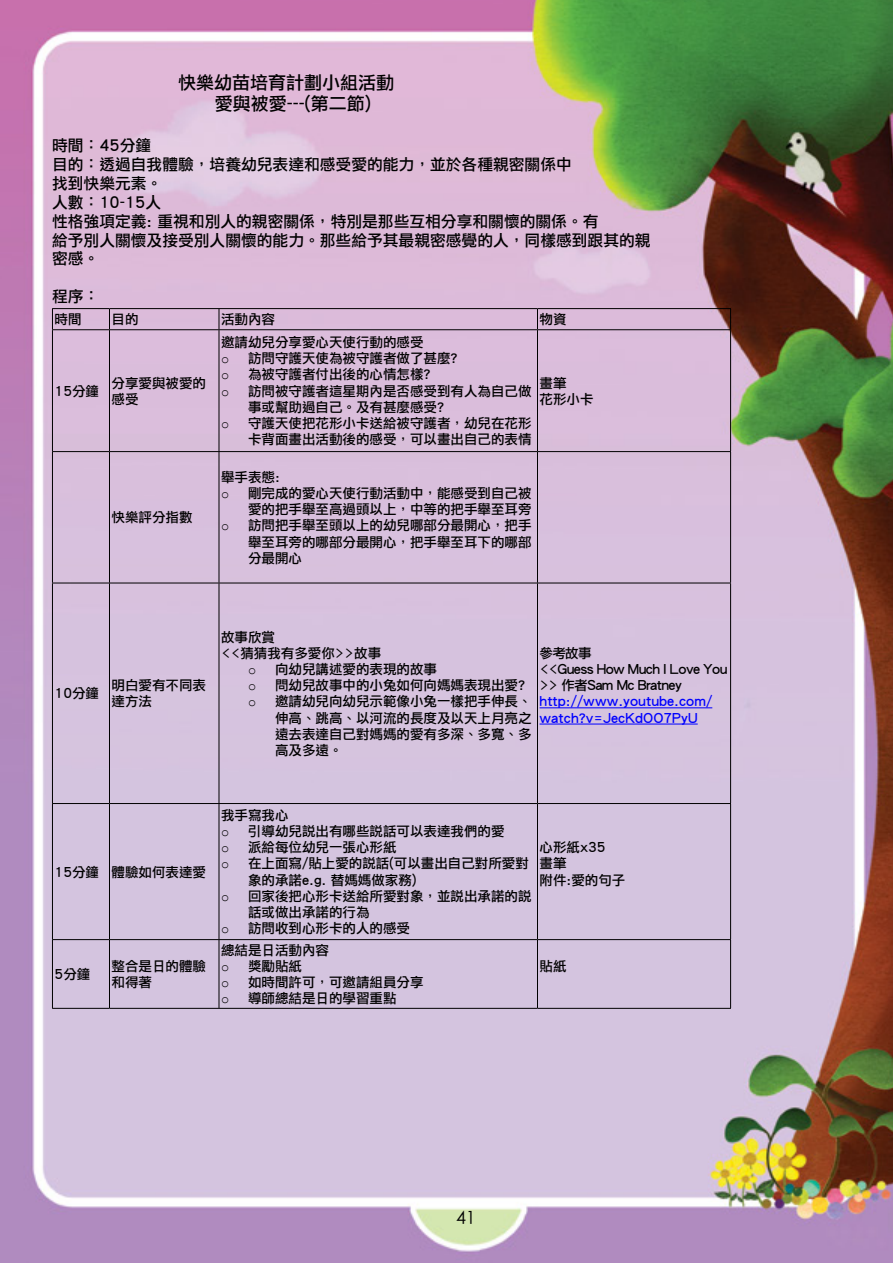
<style>
.page{position:relative;width:893px;height:1263px;background:#fff}
.page>*{position:absolute;margin:0;border:0;box-sizing:border-box;transform-origin:0 0}
.t1{font:18px/21.6px "Li Hei Pro";color:#000}
.t2{font:300 18px "ST Heiti TC";color:#000}
.t3{font:15.75px/18.9px "Li Hei Pro";color:#000}
.t4{font:13.5px/16.2px "Li Hei Pro";color:#000}
.t5{font:13.5px/16.2px "Li Hei Pro";letter-spacing:-.05em;color:#000}
.t6{font:13.5px/16.2px "Li Hei Pro";color:#00f}
.t7{font:13.5px "Courier New";color:#000}
</style>
<div class="page">
<img style="left:0;top:0;width:893px;height:1263px">
<hr style="left:52px;top:308px;width:57px;height:1px;background:#000">
<svg style="left:52px;top:309px;width:1px;height:20px"></svg>
<hr style="left:109px;top:308px;width:110px;height:1px;background:#000">
<svg style="left:109px;top:309px;width:1px;height:20px"></svg>
<hr style="left:219px;top:308px;width:318px;height:1px;background:#000">
<svg style="left:219px;top:309px;width:1px;height:20px"></svg>
<hr style="left:537px;top:308px;width:194px;height:1px;background:#000">
<svg style="left:537px;top:309px;width:1px;height:20px"></svg>
<svg style="left:730px;top:309px;width:1px;height:20px"></svg>
<hr style="left:52px;top:329px;width:57px;height:1px;background:#000">
<hr style="left:52px;top:330px;width:1px;height:121px;background:#000">
<hr style="left:109px;top:329px;width:110px;height:1px;background:#000">
<hr style="left:109px;top:330px;width:1px;height:121px;background:#000">
<hr style="left:219px;top:329px;width:318px;height:1px;background:#000">
<hr style="left:219px;top:330px;width:1px;height:121px;background:#000">
<hr style="left:537px;top:329px;width:194px;height:1px;background:#000">
<hr style="left:537px;top:330px;width:1px;height:121px;background:#000">
<hr style="left:730px;top:330px;width:1px;height:121px;background:#000">
<hr style="left:52px;top:451px;width:57px;height:1px;background:#000">
<hr style="left:52px;top:452px;width:1px;height:131px;background:#000">
<hr style="left:109px;top:451px;width:110px;height:1px;background:#000">
<hr style="left:109px;top:452px;width:1px;height:131px;background:#000">
<hr style="left:219px;top:451px;width:318px;height:1px;background:#000">
<hr style="left:219px;top:452px;width:1px;height:131px;background:#000">
<hr style="left:537px;top:451px;width:194px;height:1px;background:#000">
<hr style="left:537px;top:452px;width:1px;height:131px;background:#000">
<hr style="left:730px;top:452px;width:1px;height:131px;background:#000">
<hr style="left:52px;top:583px;width:57px;height:1px;background:#000">
<hr style="left:52px;top:583px;width:1px;height:220px;background:#000">
<hr style="left:109px;top:583px;width:110px;height:1px;background:#000">
<hr style="left:109px;top:583px;width:1px;height:220px;background:#000">
<hr style="left:219px;top:583px;width:318px;height:1px;background:#000">
<hr style="left:219px;top:583px;width:1px;height:220px;background:#000">
<hr style="left:537px;top:583px;width:194px;height:1px;background:#000">
<hr style="left:537px;top:583px;width:1px;height:220px;background:#000">
<hr style="left:730px;top:583px;width:1px;height:220px;background:#000">
<hr style="left:52px;top:803px;width:57px;height:1px;background:#000">
<hr style="left:52px;top:804px;width:1px;height:135px;background:#000">
<hr style="left:109px;top:803px;width:110px;height:1px;background:#000">
<hr style="left:109px;top:804px;width:1px;height:135px;background:#000">
<hr style="left:219px;top:803px;width:318px;height:1px;background:#000">
<hr style="left:219px;top:804px;width:1px;height:135px;background:#000">
<hr style="left:537px;top:803px;width:194px;height:1px;background:#000">
<hr style="left:537px;top:804px;width:1px;height:135px;background:#000">
<hr style="left:730px;top:804px;width:1px;height:135px;background:#000">
<hr style="left:52px;top:939px;width:57px;height:1px;background:#000">
<hr style="left:52px;top:940px;width:1px;height:68px;background:#000">
<hr style="left:109px;top:939px;width:110px;height:1px;background:#000">
<hr style="left:109px;top:940px;width:1px;height:68px;background:#000">
<hr style="left:219px;top:939px;width:318px;height:1px;background:#000">
<hr style="left:219px;top:940px;width:1px;height:68px;background:#000">
<hr style="left:537px;top:939px;width:194px;height:1px;background:#000">
<hr style="left:537px;top:940px;width:1px;height:68px;background:#000">
<hr style="left:730px;top:940px;width:1px;height:68px;background:#000">
<hr style="left:52px;top:1008px;width:57px;height:1px;background:#000">
<hr style="left:109px;top:1008px;width:110px;height:1px;background:#000">
<hr style="left:219px;top:1008px;width:318px;height:1px;background:#000">
<hr style="left:537px;top:1008px;width:194px;height:1px;background:#000">
<hr style="left:540px;top:707px;width:172px;height:1px;background:#00f">
<hr style="left:540px;top:724px;width:158px;height:1px;background:#00f">
<h1 class="t1" style="left:215px;top:72px;width:181px;text-indent:-37px">快樂幼苗培育計劃小組活動愛與被愛---(第二節)</h1>
<p class="t3" style="left:52px;top:136px;width:600px">時間：45分鐘<br>目的：透過自我體驗，培養幼兒表達和感受愛的能力，並於各種親密關係中<br>找到快樂元素。<br>人數：10-15人<br>性格強項定義: 重視和別人的親密關係，特別是那些互相分享和關懷的關係。有<br>給予別人關懷及接受別人關懷的能力。那些給予其最親密感覺的人，同樣感到跟其的親密感。</p>
<p class="t3" style="left:52px;top:287px;width:49px">程序：</p>
<p class="t4" style="left:55px;top:311px;width:28px">時間</p>
<p class="t4" style="left:112px;top:311px;width:28px">目的</p>
<p class="t4" style="left:221px;top:311px;width:55px">活動內容</p>
<p class="t4" style="left:540px;top:311px;width:28px">物資</p>
<p class="t4" style="left:55px;top:383px;width:46px">15分鐘</p>
<p class="t4" style="left:112px;top:375px;width:96px">分享愛與被愛的感受</p>
<p class="t4" style="left:112px;top:509px;width:82px">快樂評分指數</p>
<p class="t4" style="left:221px;top:334px;width:204px">邀請幼兒分享愛心天使行動的感受</p>
<p class="t7" style="left:221px;top:351px;width:10px">o</p>
<p class="t4" style="left:248px;top:350px;width:211px">訪問守護天使為被守護者做了甚麼?</p>
<p class="t7" style="left:221px;top:367px;width:10px">o</p>
<p class="t4" style="left:248px;top:367px;width:184px">為被守護者付出後的心情怎樣?</p>
<p class="t7" style="left:221px;top:383px;width:10px">o</p>
<p class="t4" style="left:248px;top:383px;width:285px">訪問被守護者這星期內是否感受到有人為自己做事或幫助過自己。及有甚麼感受?</p>
<p class="t7" style="left:221px;top:415px;width:10px">o</p>
<p class="t4" style="left:248px;top:415px;width:285px">守護天使把花形小卡送給被守護者，幼兒在花形卡背面畫出活動後的感受，可以畫出自己的表情</p>
<p class="t4" style="left:540px;top:375px;width:55px">畫筆<br>花形小卡</p>
<p class="t4" style="left:221px;top:469px;width:60px">舉手表態:</p>
<p class="t7" style="left:221px;top:485px;width:10px">o</p>
<p class="t4" style="left:248px;top:485px;width:285px">剛完成的愛心天使行動活動中，能感受到自己被愛的把手舉至高過頭以上，中等的把手舉至耳旁</p>
<p class="t7" style="left:221px;top:518px;width:10px">o</p>
<p class="t4" style="left:248px;top:518px;width:285px;text-align:justify">訪問把手舉至頭以上的幼兒哪部分最開心，把手舉至耳旁的哪部分最開心，把手舉至耳下的哪部分最開心</p>
<p class="t4" style="left:55px;top:685px;width:46px">10分鐘</p>
<p class="t4" style="left:112px;top:677px;width:96px">明白愛有不同表達方法</p>
<p class="t4" style="left:221px;top:629px;width:162px">故事欣賞<br>&lt;&lt;猜猜我有多愛你&gt;&gt;故事</p>
<p class="t7" style="left:248px;top:661px;width:10px">o</p>
<p class="t4" style="left:275px;top:661px;width:163px">向幼兒講述愛的表現的故事</p>
<p class="t7" style="left:248px;top:678px;width:10px">o</p>
<p class="t4" style="left:275px;top:677px;width:252px">問幼兒故事中的小兔如何向媽媽表現出愛?</p>
<p class="t7" style="left:248px;top:694px;width:10px">o</p>
<p class="t4" style="left:275px;top:694px;width:258px;text-align:justify">邀請幼兒向幼兒示範像小兔一樣把手伸長、伸高、跳高、以河流的長度及以天上月亮之遠去表達自己對媽媽的愛有多深、多寬、多高及多遠。</p>
<p class="t5" style="left:540px;top:645px;width:189px">參考故事<br>&lt;&lt;Guess How Much I Love You &gt;&gt; 作者Sam Mc Bratney</p>
<p class="t6" style="left:540px;top:694px;width:174px">http://www.youtube.com/ watch?v=JecKdOO7PyU</p>
<p class="t4" style="left:55px;top:864px;width:153px">15分鐘 體驗如何表達愛</p>
<p class="t4" style="left:55px;top:966px;width:37px">5分鐘</p>
<p class="t4" style="left:112px;top:958px;width:96px">整合是日的體驗和得著</p>
<p class="t4" style="left:221px;top:807px;width:69px">我手寫我心</p>
<p class="t7" style="left:221px;top:823px;width:10px">o</p>
<p class="t4" style="left:248px;top:823px;width:258px">引導幼兒說出有哪些說話可以表達我們的愛</p>
<p class="t7" style="left:221px;top:840px;width:10px">o</p>
<p class="t4" style="left:248px;top:839px;width:150px">派給每位幼兒一張心形紙</p>
<p class="t7" style="left:221px;top:856px;width:10px">o</p>
<p class="t4" style="left:248px;top:856px;width:282px">在上面寫/貼上愛的說話(可以畫出自己對所愛對象的承諾e.g. 替媽媽做家務)</p>
<p class="t7" style="left:221px;top:888px;width:10px">o</p>
<p class="t4" style="left:248px;top:888px;width:285px">回家後把心形卡送給所愛對象，並說出承諾的說話或做出承諾的行為</p>
<p class="t7" style="left:221px;top:921px;width:10px">o</p>
<p class="t4" style="left:248px;top:920px;width:163px">訪問收到心形卡的人的感受</p>
<p class="t4" style="left:221px;top:942px;width:109px">總結是日活動內容</p>
<p class="t7" style="left:221px;top:958px;width:10px">o</p>
<p class="t4" style="left:248px;top:958px;width:55px">獎勵貼紙</p>
<p class="t7" style="left:221px;top:974px;width:10px">o</p>
<p class="t4" style="left:248px;top:974px;width:177px">如時間許可，可邀請組員分享</p>
<p class="t7" style="left:221px;top:991px;width:10px">o</p>
<p class="t4" style="left:248px;top:990px;width:150px">導師總結是日的學習重點</p>
<p class="t4" style="left:540px;top:839px;width:87px">心形紙x35<br>畫筆<br>附件:愛的句子</p>
<p class="t4" style="left:540px;top:958px;width:28px">貼紙</p>
<h1 class="t2" style="left:456px;top:1203px;width:21px">41</h1>
</div>
